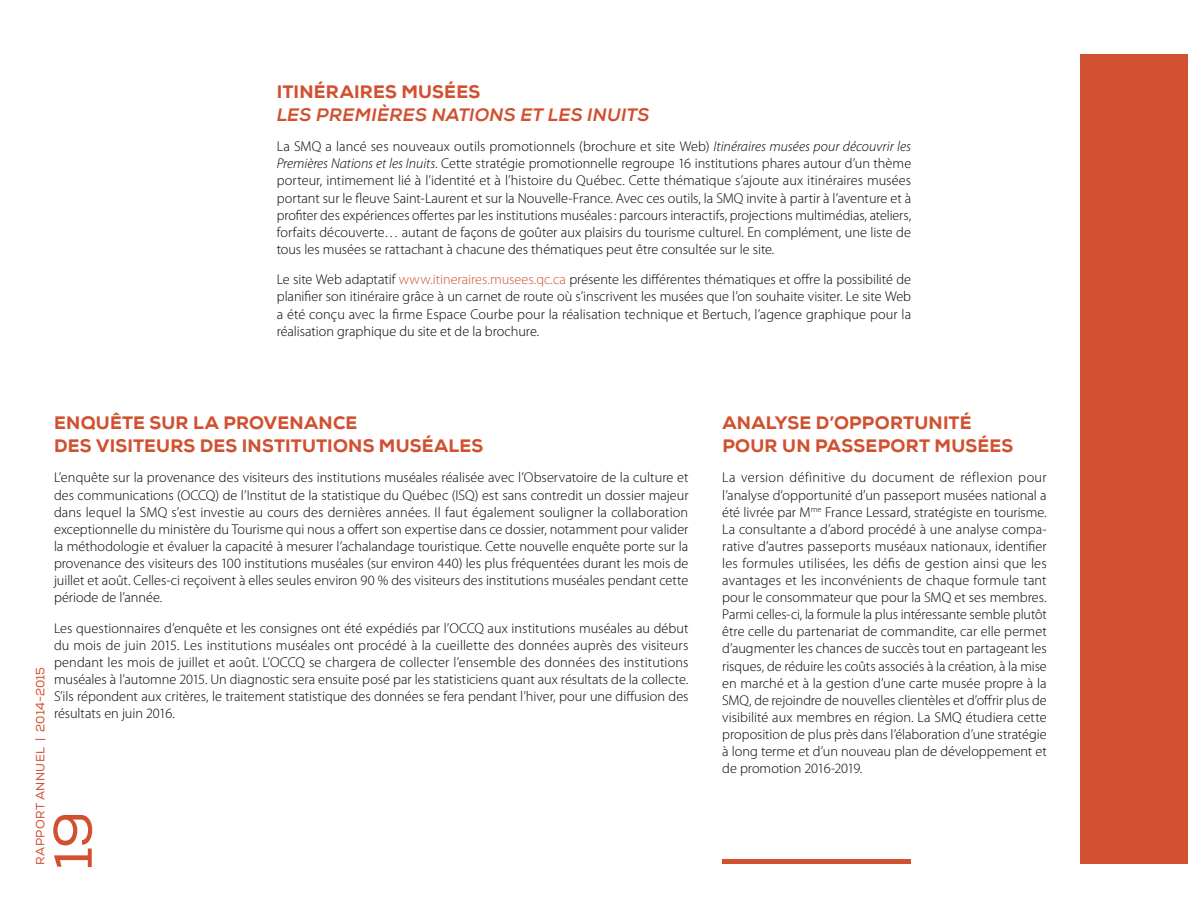
<style>
.page{position:relative;width:1188px;height:918px;background:#fff}
.page>*{position:absolute;margin:0;border:0;box-sizing:border-box;transform-origin:0 0}
.t1{font:54px "Nexa";color:#d1502f}
.ST_2{font:800 18px/22.5px "Nexa";letter-spacing:.01em;color:#d1502f}
.ST_2-2{font:italic 800 18px/22.5px "Nexa";letter-spacing:.015em;color:#d1502f}
.TXT_Regulier{font:300 14.25px/17.1px "Myriad Pro";color:#000;text-align:justify}
.t2{font:12px "Nexa";letter-spacing:.02em;color:#d1502f}
.s1{font-style:normal}
.s2{font-style:italic}
.s3{color:#d1502f}
</style>
<div class="page">
<div style="left:722px;top:859px;width:189px;height:5px;background:#d1502f"></div>
<div style="left:1081px;top:54px;width:107px;height:810px;background:#d1502f"></div>
<p class="ST_2-2" style="left:277px;top:81px;width:374px"><span class="s1">ITINÉRAIRES MUSÉES<br></span>LES PREMIÈRES NATIONS ET LES INUITS</p>
<p class="TXT_Regulier" style="left:277px;top:138px;width:636px">La SMQ a lancé ses nouveaux outils promotionnels (brochure et site Web) <span class="s2">Itinéraires musées pour découvrir les Premières Nations et les Inuits</span>. Cette stratégie promotionnelle regroupe 16 institutions phares autour d’un thème porteur, intimement lié à l’identité et à l’histoire du Québec. Cette thématique s’ajoute aux itinéraires musées portant sur le fleuve Saint-Laurent et sur la Nouvelle-France. Avec ces outils, la SMQ invite à partir à l’aventure et à profiter des expériences offertes par les institutions muséales: parcours interactifs, projections multimédias, ateliers, forfaits découverte… autant de façons de goûter aux plaisirs du tourisme culturel. En complément, une liste de tous les musées se rattachant à chacune des thématiques peut être consultée sur le site.</p>
<p class="TXT_Regulier" style="left:277px;top:271px;width:636px">Le site Web adaptatif <span class="s3">www.itineraires.musees.qc.ca</span> présente les différentes thématiques et offre la possibilité de planifier son itinéraire grâce à un carnet de route où s’inscrivent les musées que l’on souhaite visiter. Le site Web a été conçu avec la firme Espace Courbe pour la réalisation technique et Bertuch, l’agence graphique pour la réalisation graphique du site et de la brochure.</p>
<p class="ST_2" style="left:54px;top:412px;width:431px">ENQUÊTE SUR LA PROVENANCE<br>DES VISITEURS DES INSTITUTIONS MUSÉALES</p>
<p class="TXT_Regulier" style="left:54px;top:469px;width:636px">L’enquête sur la provenance des visiteurs des institutions muséales réalisée avec l’Observatoire de la culture et des communications (OCCQ) de l’Institut de la statistique du Québec (ISQ) est sans contredit un dossier majeur dans lequel la SMQ s’est investie au cours des dernières années. Il faut également souligner la collaboration exceptionnelle du ministère du Tourisme qui nous a offert son expertise dans ce dossier, notamment pour valider la méthodologie et évaluer la capacité à mesurer l’achalandage touristique. Cette nouvelle enquête porte sur la provenance des visiteurs des 100 institutions muséales (sur environ 440) les plus fréquentées durant les mois de juillet et août. Celles-ci reçoivent à elles seules environ 90 % des visiteurs des institutions muséales pendant cette période de l’année.</p>
<p class="TXT_Regulier" style="left:54px;top:620px;width:636px">Les questionnaires d’enquête et les consignes ont été expédiés par l’OCCQ aux institutions muséales au début du mois de juin 2015. Les institutions muséales ont procédé à la cueillette des données auprès des visiteurs pendant les mois de juillet et août. L’OCCQ se chargera de collecter l’ensemble des données des institutions muséales à l’automne 2015. Un diagnostic sera ensuite posé par les statisticiens quant aux résultats de la collecte.<br>S’ils répondent aux critères, le traitement statistique des données se fera pendant l’hiver, pour une diffusion des résultats en juin 2016.</p>
<p class="t2" style="left:33px;top:865px;width:200px;rotate:-90deg">RAPPORT ANNUEL | 2014-2015</p>
<h1 class="t1" style="left:41px;top:870px;width:60px;rotate:-90deg">19</h1>
<p class="ST_2" style="left:722px;top:412px;width:293px">ANALYSE D’OPPORTUNITÉ<br>POUR UN PASSEPORT MUSÉES</p>
<p class="TXT_Regulier" style="left:722px;top:469px;width:326px">La version définitive du document de réflexion pour l’analyse d’opportunité d’un passeport musées national a été livrée par M<sup>me</sup> France Lessard, stratégiste en tourisme.<br>La consultante a d’abord procédé à une analyse compa&shy;rative d’autres passeports muséaux nationaux, identifier les formules utilisées, les défis de gestion ainsi que les avantages et les inconvénients de chaque formule tant pour le consommateur que pour la SMQ et ses membres.<br>Parmi celles-ci, la formule la plus intéressante semble plutôt être celle du partenariat de commandite, car elle permet d’augmenter les chances de succès tout en partageant les risques, de réduire les coûts associés à la création, à la mise en marché et à la gestion d’une carte musée propre à la SMQ, de rejoindre de nouvelles clientèles et d’offrir plus de visibilité aux membres en région. La SMQ étudiera cette proposition de plus près dans l’élaboration d’une stratégie à long terme et d’un nouveau plan de développement et de promotion 2016-2019.</p>
</div>
